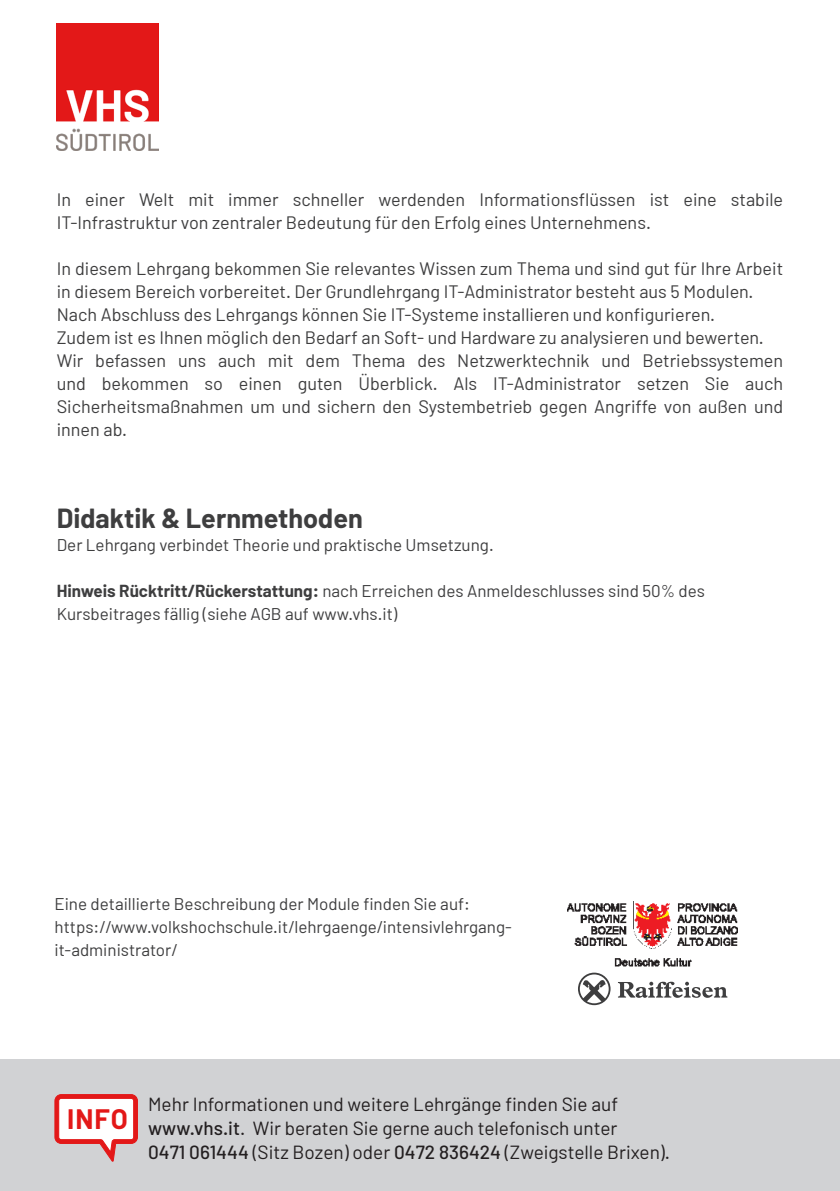
<style>
.page{position:relative;width:840px;height:1191px;background:#fff}
.page>*{position:absolute;margin:0;border:0;box-sizing:border-box;transform-origin:0 0}
.t1{font:700 27.4px "Barlow";color:#e31818}
.t2{font:700 27px "Barlow";color:#3e3e3f}
.t3{font:19px "Barlow";color:#231f20}
.t4{font:18px/23px "Barlow";color:#3e3e3f}
.t5{font:17px/23px "Barlow";color:#3e3e3f}
.s1{font-weight:700}
.s2{font-weight:500}
</style>
<div class="page">
<img style="left:567px;top:901px;width:170px;height:66px">
<svg style="left:618px;top:981px;width:109px;height:16px"></svg>
<svg style="left:578px;top:972px;width:32px;height:33px"></svg>
<div style="left:0;top:1059px;width:839px;height:132px;background:#d1d2d4"></div>
<svg style="left:54px;top:1094px;width:84px;height:68px"></svg>
<img style="left:57px;top:23px;width:102px;height:127px">
<p class="t4" style="left:57px;top:188px;width:727px">In einer Welt mit immer schneller werdenden Informationsflüssen ist eine stabile<br>IT-Infrastruktur von zentraler Bedeutung für den Erfolg eines Unternehmens.</p>
<p class="t4" style="left:57px;top:257px;width:727px">In diesem Lehrgang bekommen Sie relevantes Wissen zum Thema und sind gut für Ihre Arbeit in diesem Bereich vorbereitet. Der Grundlehrgang IT-Administrator besteht aus 5 Modulen.</p>
<p class="t4" style="left:57px;top:303px;width:659px">Nach Abschluss des Lehrgangs können Sie IT-Systeme installieren und konfigurieren.</p>
<p class="t4" style="left:57px;top:326px;width:708px">Zudem ist es Ihnen möglich den Bedarf an Soft- und Hardware zu analysieren und bewerten.</p>
<p class="t4" style="left:57px;top:349px;width:727px;text-align:justify">Wir befassen uns auch mit dem Thema des Netzwerktechnik und Betriebssystemen und bekommen so einen guten Überblick. Als IT-Administrator setzen Sie auch Sicherheitsmaßnahmen um und sichern den Systembetrieb gegen Angriffe von außen und innen ab.</p>
<p class="t2" style="left:57px;top:502px;width:307px">Didaktik &amp; Lernmethoden</p>
<p class="t5" style="left:57px;top:533px;width:438px">Der Lehrgang verbindet Theorie und praktische Umsetzung.</p>
<p class="t5" style="left:57px;top:579px;width:649px"><span class="s1">Hinweis Rücktritt/Rückerstattung:</span> nach Erreichen des Anmeldeschlusses sind 50% des</p>
<p class="t5" style="left:57px;top:602px;width:342px">Kursbeitrages fällig (siehe AGB auf www.vhs.it)</p>
<p class="t5" style="left:54px;top:892px;width:416px">Eine detaillierte Beschreibung der Module finden Sie auf:</p>
<p class="t5" style="left:54px;top:915px;width:458px">https://www.volkshochschule.it/lehrgaenge/intensivlehrgang&shy;it-administrator/</p>
<p class="t1" style="left:67px;top:1101px;width:62px">INFO</p>
<p class="t3" style="left:148px;top:1092px;width:471px">Mehr Informationen und weitere Lehrgänge finden Sie auf</p>
<p class="t3" style="left:148px;top:1116px;width:470px"><span class="s2">www.vhs.it</span>. Wir beraten Sie gerne auch telefonisch unter</p>
<p class="t3" style="left:148px;top:1140px;width:523px"><span class="s2">0471 061444</span> (Sitz Bozen) oder <span class="s2">0472 836424</span> (Zweigstelle Brixen).</p>
</div>
